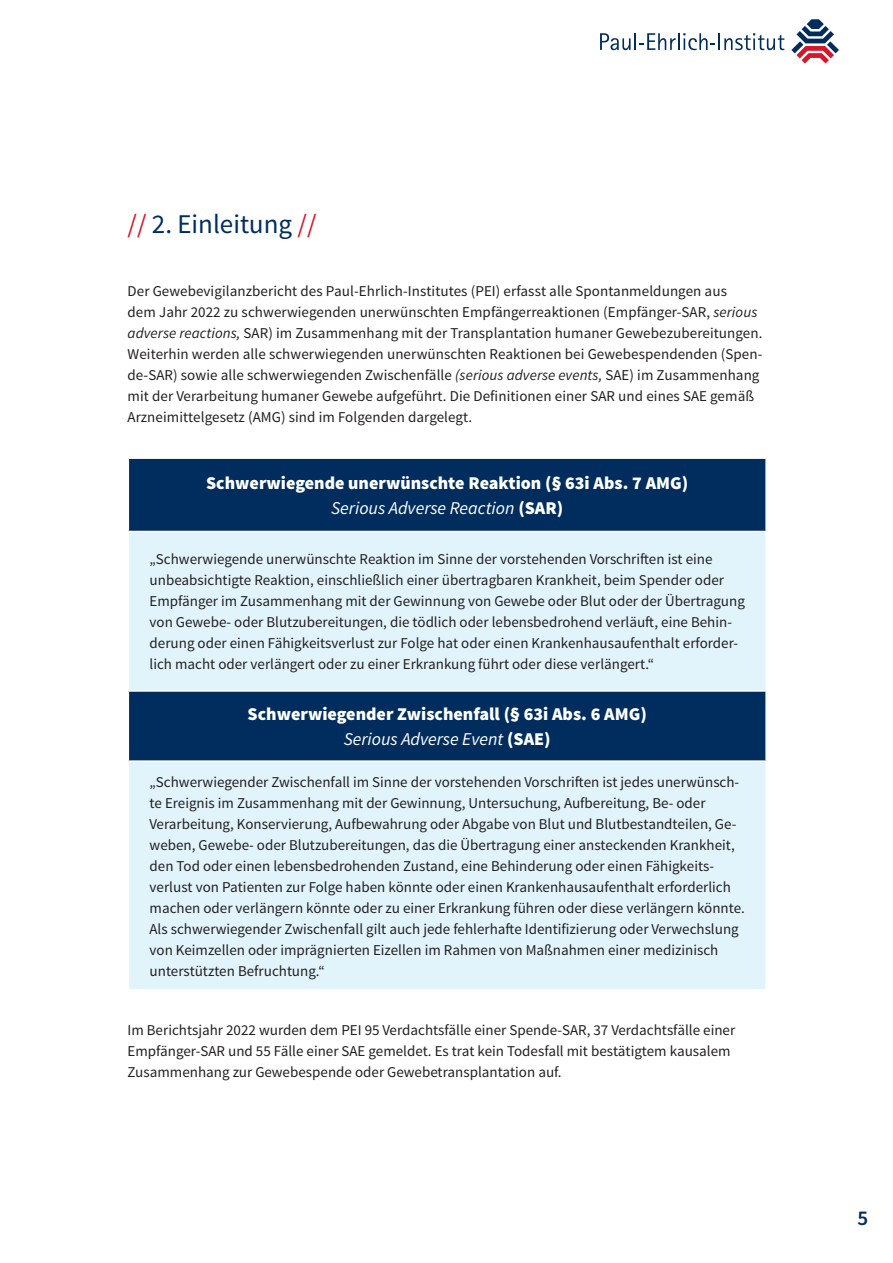
<style>
.page{position:relative;width:893px;height:1263px;background:#fff}
.page>*{position:absolute;margin:0;border:0;box-sizing:border-box;transform-origin:0 0}
.t1{font:27px "Source Sans Pro";color:#002d5e}
.t2{font:600 21px "Source Sans Pro";color:#002d5e}
.t3{font:900 18px/25.2px "Source Sans Pro";color:#fff;text-align:center}
.t4{font:15px/21px "Source Sans Pro";color:#231f20}
.s1{color:#d71729}
.s2{font-style:italic}
.s3{font-weight:400;font-style:italic}
</style>
<div class="page">
<svg style="left:791px;top:19px;width:48px;height:45px"></svg>
<svg style="left:600px;top:33px;width:184px;height:17px"></svg>
<div style="left:129px;top:459px;width:636px;height:72px;background:#002d5e"></div>
<svg style="left:129px;top:532px;width:636px;height:457px;background:#bfd6e4"></svg>
<hr style="left:128px;top:690px;width:639px;height:2px;background:#fff">
<hr style="left:128px;top:760px;width:639px;height:2px;background:#fff">
<h1 class="t1" style="left:128px;top:207px;width:190px"><span class="s1">//</span> 2. Einleitung <span class="s1">//</span></h1>
<p class="t4" style="left:128px;top:281px;width:636px">Der Gewebevigilanzbericht des Paul-Ehrlich-Institutes (PEI) erfasst alle Spontanmeldungen aus<br>dem Jahr 2022 zu schwerwiegenden unerwünschten Empfängerreaktionen (Empfänger-SAR, <span class="s2">serious adverse reactions,</span> SAR) im Zusammenhang mit der Transplantation humaner Gewebezubereitungen.<br>Weiterhin werden alle schwerwiegenden unerwünschten Reaktionen bei Gewebespendenden (Spen&shy;de-SAR) sowie alle schwerwiegenden Zwischenfälle <span class="s2">(serious adverse events,</span> SAE) im Zusammenhang mit der Verarbeitung humaner Gewebe aufgeführt. Die Definitionen einer SAR und eines SAE gemäß Arzneimittelgesetz (AMG) sind im Folgenden dargelegt.</p>
<p class="t3" style="left:206px;top:471px;width:484px">Schwerwiegende unerwünschte Reaktion (§ 63i Abs. 7 AMG)<br><span class="s3">Serious Adverse Reaction</span> (SAR)</p>
<p class="t4" style="left:150px;top:549px;width:597px">„Schwerwiegende unerwünschte Reaktion im Sinne der vorstehenden Vorschriften ist eine unbeabsichtigte Reaktion, einschließlich einer übertragbaren Krankheit, beim Spender oder Empfänger im Zusammenhang mit der Gewinnung von Gewebe oder Blut oder der Übertragung von Gewebe- oder Blutzubereitungen, die tödlich oder lebensbedrohend verläuft, eine Behin&shy;derung oder einen Fähigkeitsverlust zur Folge hat oder einen Krankenhausaufenthalt erforder&shy;lich macht oder verlängert oder zu einer Erkrankung führt oder diese verlängert.“</p>
<p class="t3" style="left:248px;top:702px;width:401px">Schwerwiegender Zwischenfall (§ 63i Abs. 6 AMG)<br><span class="s3">Serious Adverse Event</span> (SAE)</p>
<p class="t4" style="left:150px;top:771px;width:597px">„Schwerwiegender Zwischenfall im Sinne der vorstehenden Vorschriften ist jedes unerwünsch&shy;te Ereignis im Zusammenhang mit der Gewinnung, Untersuchung, Aufbereitung, Be- oder Verarbeitung, Konservierung, Aufbewahrung oder Abgabe von Blut und Blutbestandteilen, Ge&shy;weben, Gewebe- oder Blutzubereitungen, das die Übertragung einer ansteckenden Krankheit, den Tod oder einen lebensbedrohenden Zustand, eine Behinderung oder einen Fähigkeits&shy;verlust von Patienten zur Folge haben könnte oder einen Krankenhausaufenthalt erforderlich machen oder verlängern könnte oder zu einer Erkrankung führen oder diese verlängern könnte.<br>Als schwerwiegender Zwischenfall gilt auch jede fehlerhafte Identifizierung oder Verwechslung von Keimzellen oder imprägnierten Eizellen im Rahmen von Maßnahmen einer medizinisch unterstützten Befruchtung.“</p>
<p class="t4" style="left:128px;top:1020px;width:609px">Im Berichtsjahr 2022 wurden dem PEI 95 Verdachtsfälle einer Spende-SAR, 37 Verdachtsfälle einer<br>Empfänger-SAR und 55 Fälle einer SAE gemeldet. Es trat kein Todesfall mit bestätigtem kausalem<br>Zusammenhang zur Gewebespende oder Gewebetransplantation auf.</p>
<h2 class="t2" style="left:857px;top:1204px;width:12px">5</h2>
</div>
